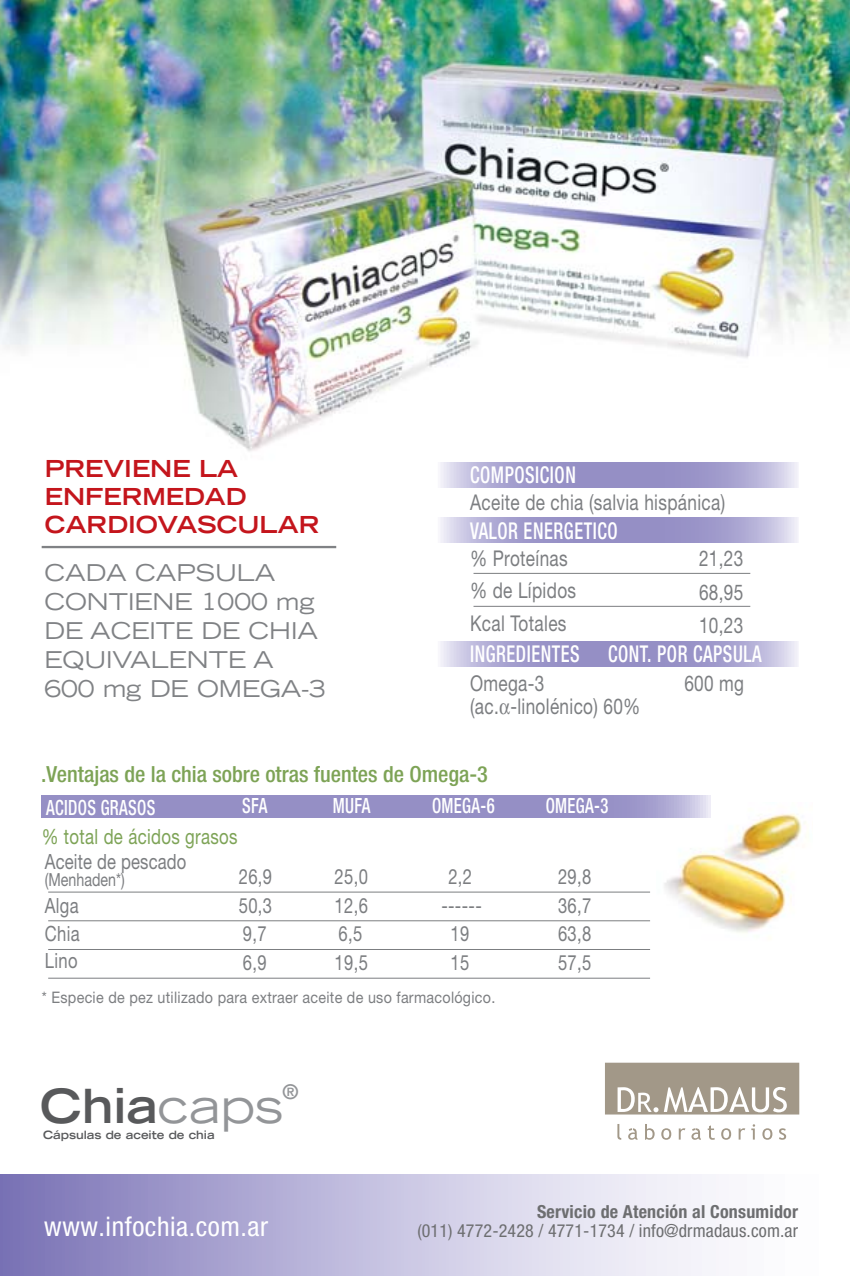
<style>
.page{position:relative;width:851px;height:1276px;background:#fff}
.page>*{position:absolute;margin:0;border:0;box-sizing:border-box;transform-origin:0 0}
.t1{font:700 expanded 47.1px "Trade Gothic LH";color:#58595b}
.t2{font:condensed 27px "Helvetica Neue";letter-spacing:.02em;color:#fff}
.t3{font:700 expanded 23.4px/27.9px "Trade Gothic LH";color:#c4151c}
.t4{font:expanded 23.1px/29.1px "Trade Gothic LH";color:#808285}
.t5{font:500 condensed 23.1px "Helvetica Neue";letter-spacing:.03em;color:#fff;scale:.79 1}
.t6{font:500 condensed 22.2px "Helvetica Neue";color:#7da356}
.t7{font:21.6px/33.3px "Helvetica Neue";letter-spacing:.02em;color:#7c7e81;scale:.79 1}
.t8{font:21px/28.5px "Helvetica Neue";letter-spacing:.02em;color:#7c7e81;scale:.79 1}
.t9{font:500 condensed 21px "Helvetica Neue";letter-spacing:.02em;color:#fff;scale:.79 1}
.t10{font:21px "Helvetica Neue";letter-spacing:.02em;color:#7da356;scale:.8 1}
.t11{font:700 expanded 20.1px "Trade Gothic LH";color:#939598}
.t12{font:condensed 18px "Helvetica Neue";letter-spacing:.01em;color:#6d6e70}
.t13{font:700 condensed 18px "Helvetica Neue";letter-spacing:.01em;color:#6d6e70}
.t14{font:18px "Helvetica Neue";color:#7c7e81;scale:.79 1}
.t15{font:15.9px "Helvetica Neue";letter-spacing:.02em;color:#7c7e81;scale:.9 1}
.t16{font:700 expanded 11.4px "Trade Gothic LH";color:#58595b}
.s1{font-weight:400;color:#939598}
</style>
<div class="page">
<img style="left:0;top:1px;width:849px;height:450px">
<div style="left:605px;top:1062px;width:194px;height:52px;background:#a29888"></div>
<svg style="left:617px;top:1087px;width:169px;height:25px"></svg>
<svg style="left:617px;top:1124px;width:4px;height:15px"></svg>
<svg style="left:628px;top:1128px;width:9px;height:11px"></svg>
<svg style="left:645px;top:1124px;width:9px;height:15px"></svg>
<svg style="left:661px;top:1128px;width:10px;height:11px"></svg>
<svg style="left:678px;top:1128px;width:7px;height:11px"></svg>
<svg style="left:691px;top:1128px;width:9px;height:11px"></svg>
<svg style="left:707px;top:1125px;width:7px;height:14px"></svg>
<svg style="left:721px;top:1128px;width:10px;height:11px"></svg>
<svg style="left:738px;top:1128px;width:7px;height:11px"></svg>
<svg style="left:751px;top:1124px;width:4px;height:15px"></svg>
<svg style="left:762px;top:1128px;width:10px;height:11px"></svg>
<svg style="left:779px;top:1128px;width:7px;height:11px"></svg>
<svg style="left:440px;top:641px;width:358px;height:25px;background:#a9a4d0"></svg>
<svg style="left:440px;top:462px;width:358px;height:25px;background:#a9a4d0"></svg>
<svg style="left:440px;top:518px;width:358px;height:25px;background:#a9a4d0"></svg>
<hr style="left:473px;top:573px;width:277px;height:1px;background:#7c7e81">
<hr style="left:473px;top:606px;width:277px;height:1px;background:#7c7e81">
<hr style="left:42px;top:546px;width:294px;height:2px;background:#808285">
<div style="left:0;top:1175px;width:849px;height:101px;background:linear-gradient(to right,#827abb,#fff)"></div>
<img style="left:656px;top:803px;width:150px;height:130px">
<svg style="left:42px;top:796px;width:668px;height:21px;background:#9993c7"></svg>
<hr style="left:48px;top:891px;width:602px;height:1px;background:#7c7e81">
<hr style="left:48px;top:920px;width:602px;height:1px;background:#7c7e81">
<hr style="left:48px;top:949px;width:602px;height:1px;background:#7c7e81">
<hr style="left:48px;top:977px;width:602px;height:1px;background:#7c7e81">
<p class="t3" style="left:45px;top:457px;width:276px">PREVIENE LA<br>ENFERMEDAD<br>CARDIOVASCULAR</p>
<p class="t4" style="left:44px;top:560px;width:283px">CADA CAPSULA<br>CONTIENE 1000 mg<br>DE ACEITE DE CHIA<br>EQUIVALENTE A<br>600 mg DE OMEGA-3</p>
<p class="t5" style="left:470px;top:466px;width:135px">COMPOSICION</p>
<p class="t7" style="left:470px;top:487px;width:324px">Aceite de chia (salvia hispánica)</p>
<p class="t7" style="left:470px;top:544px;width:125px">% Proteínas</p>
<p class="t7" style="left:699px;top:544px;width:58px;text-align:justify">21,23<br>68,95<br>10,23</p>
<p class="t7" style="left:684px;top:669px;width:77px">600 mg</p>
<p class="t5" style="left:470px;top:523px;width:188px">VALOR ENERGETICO</p>
<p class="t7" style="left:470px;top:576px;width:136px">% de Lípidos<br>Kcal Totales</p>
<p class="t5" style="left:470px;top:645px;width:370px">INGREDIENTES CONT. POR CAPSULA</p>
<p class="t7" style="left:470px;top:673px;width:217px;line-height:23.4px">Omega-3<br>(ac. -linolénico) 60%</p>
<p class="t6" style="left:41px;top:766px;width:448px">.Ventajas de la chia sobre otras fuentes de Omega-3</p>
<p class="t9" style="left:242px;top:798px;width:33px">SFA</p>
<p class="t9" style="left:46px;top:800px;width:140px">ACIDOS GRASOS</p>
<p class="t10" style="left:42px;top:829px;width:246px">% total de ácidos grasos</p>
<p class="t8" style="left:45px;top:849px;width:181px">Aceite de pescado</p>
<p class="t14" style="left:45px;top:873px;width:103px">(Menhaden*)</p>
<p class="t8" style="left:45px;top:894px;width:46px;line-height:27.6px;text-align:justify">Alga Chia Lino</p>
<p class="t8" style="left:239px;top:864px;width:44px">26,9<br>50,3<br>9,7<br>6,9</p>
<p class="t9" style="left:333px;top:798px;width:49px">MUFA</p>
<p class="t8" style="left:334px;top:864px;width:44px">25,0<br>12,6<br>6,5<br>19,5</p>
<p class="t9" style="left:432px;top:798px;width:81px">OMEGA-6</p>
<p class="t8" style="left:441px;top:864px;width:53px;text-align:center">2,2 ------<br>19<br>15</p>
<p class="t15" style="left:42px;top:991px;width:505px">* Especie de pez utilizado para extraer aceite de uso farmacológico.</p>
<h1 class="t1" style="left:40px;top:1089px;width:245px">Chia<span class="s1">caps</span></h1>
<p class="t11" style="left:282px;top:1084px;width:18px">®</p>
<p class="t16" style="left:43px;top:1131px;width:173px">Cápsulas de aceite de chia</p>
<p class="t9" style="left:545px;top:798px;width:81px">OMEGA-3</p>
<p class="t8" style="left:558px;top:864px;width:44px;text-align:justify">29,8<br>36,7<br>63,8<br>57,5</p>
<p class="t2" style="left:44px;top:1217px;width:225px">www.infochia.com.ar</p>
<p class="t13" style="left:537px;top:1204px;width:262px">Servicio de Atención al Consumidor</p>
<p class="t12" style="left:417px;top:1224px;width:382px">(011) 4772-2428 / 4771-1734 / info@drmadaus.com.ar</p>
</div>
